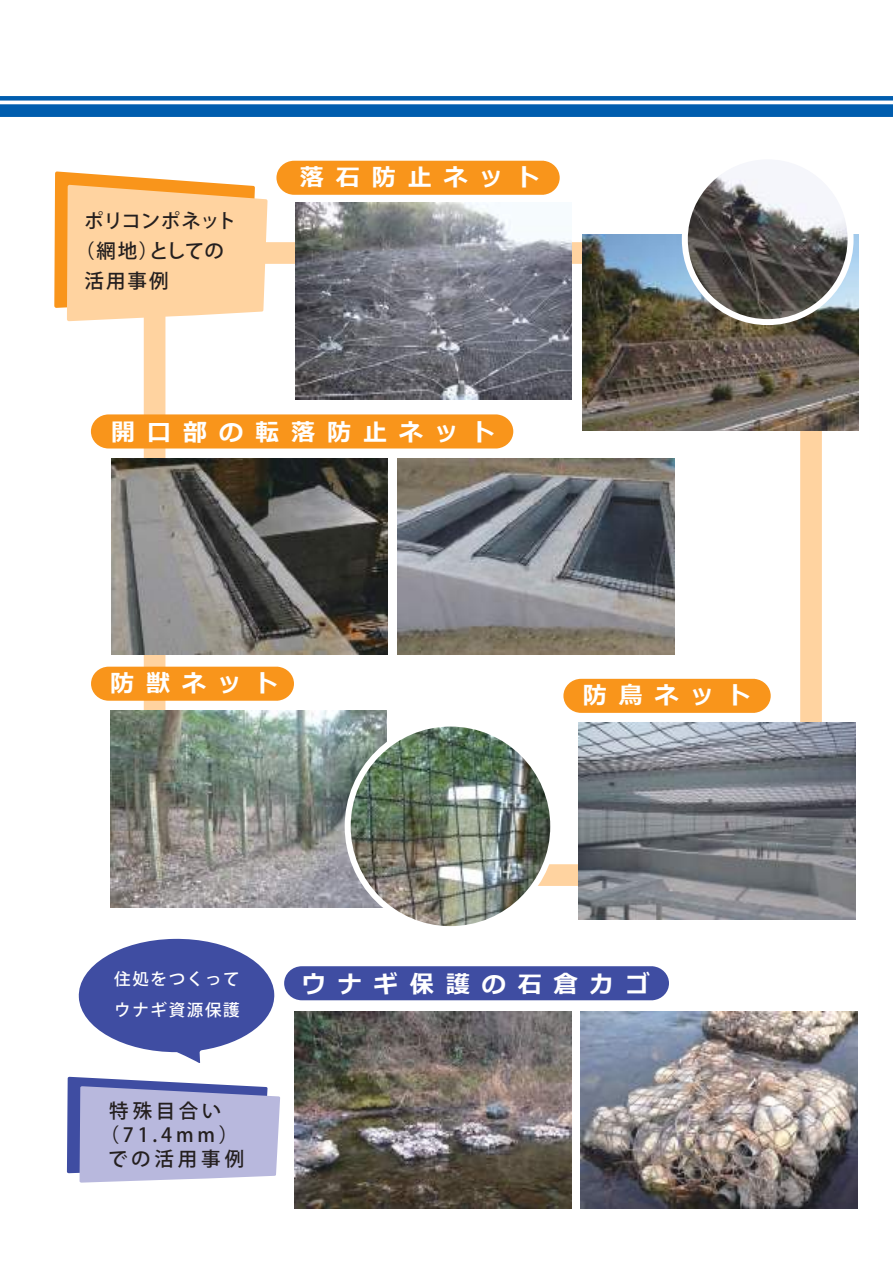
<style>
.page{position:relative;width:893px;height:1263px;background:#fff}
.page>*{position:absolute;margin:0;border:0;box-sizing:border-box;transform-origin:0 0}
.t1{font:700 24px "Meiryo";letter-spacing:.5em;color:#fff}
.t2{font:500 19.5px "Koz Go Pro";letter-spacing:.1em;color:#241f1f}
.t3{font:500 19.5px "Koz Go Pro";letter-spacing:-.02em;color:#241f1f}
.t4{font:500 16.5px/31.5px "Koz Go Pro";letter-spacing:.1em;color:#fff}
</style>
<div class="page">
<div style="left:144px;top:242px;width:678px;height:644px;border:22px solid #ffd3a0;border-radius:10px"></div>
<img style="left:295px;top:203px;width:277px;height:196px">
<img style="left:111px;top:458px;width:276px;height:196px">
<img style="left:398px;top:458px;width:276px;height:196px">
<img style="left:582px;top:234px;width:277px;height:197px">
<img style="left:110px;top:711px;width:277px;height:196px">
<img style="left:579px;top:723px;width:276px;height:196px">
<img style="left:348px;top:723px;width:205px;height:202px">
<div style="left:345px;top:720px;width:211px;height:212px;border:6px solid #fff;border-radius:50%"></div>
<img style="left:685px;top:156px;width:165px;height:166px;border-radius:83px">
<div style="left:682px;top:153px;width:171px;height:172px;border:6px solid #fff;border-radius:50%"></div>
<img style="left:295px;top:1012px;width:276px;height:196px">
<img style="left:581px;top:1012px;width:276px;height:196px">
<div style="left:284px;top:966px;width:385px;height:34px;background:#3f4da2"></div>
<svg style="left:78px;top:938px;width:197px;height:125px"></svg>
<svg style="left:54px;top:171px;width:213px;height:150px;background:#fecf98"></svg>
<svg style="left:67px;top:1077px;width:213px;height:105px;background:#afb0d8"></svg>
<div style="left:91px;top:414px;width:422px;height:34px;background:#f9951b"></div>
<div style="left:276px;top:161px;width:284px;height:34px;background:#f9951b"></div>
<div style="left:91px;top:667px;width:203px;height:34px;background:#f9951b"></div>
<svg style="left:563px;top:679px;width:208px;height:34px;background:#f99924"></svg>
<div style="left:0;top:104px;width:893px;height:13px;background:#005dae"></div>
<div style="left:0;top:96px;width:893px;height:5px;background:#005dae"></div>
<p class="t3" style="left:84px;top:209px;width:153px">ポリコンポネット</p>
<p class="t2" style="left:75px;top:239px;width:150px">（網地）としての</p>
<p class="t2" style="left:85px;top:269px;width:85px">活用事例</p>
<p class="t1" style="left:300px;top:163px;width:241px">落石防止ネット</p>
<p class="t1" style="left:111px;top:419px;width:385px">開口部の転落防止ネット</p>
<p class="t1" style="left:110px;top:670px;width:170px">防獣ネット</p>
<p class="t1" style="left:583px;top:682px;width:169px">防鳥ネット</p>
<p class="t4" style="left:114px;top:964px;width:127px">住処をつくってウナギ資源保護</p>
<p class="t2" style="left:109px;top:1099px;width:114px">特殊目合い</p>
<p class="t2" style="left:100px;top:1123px;width:140px">（71.4mm）</p>
<p class="t2" style="left:108px;top:1147px;width:137px">での活用事例</p>
<p class="t1" style="left:302px;top:971px;width:349px">ウナギ保護の石倉カゴ</p>
</div>
